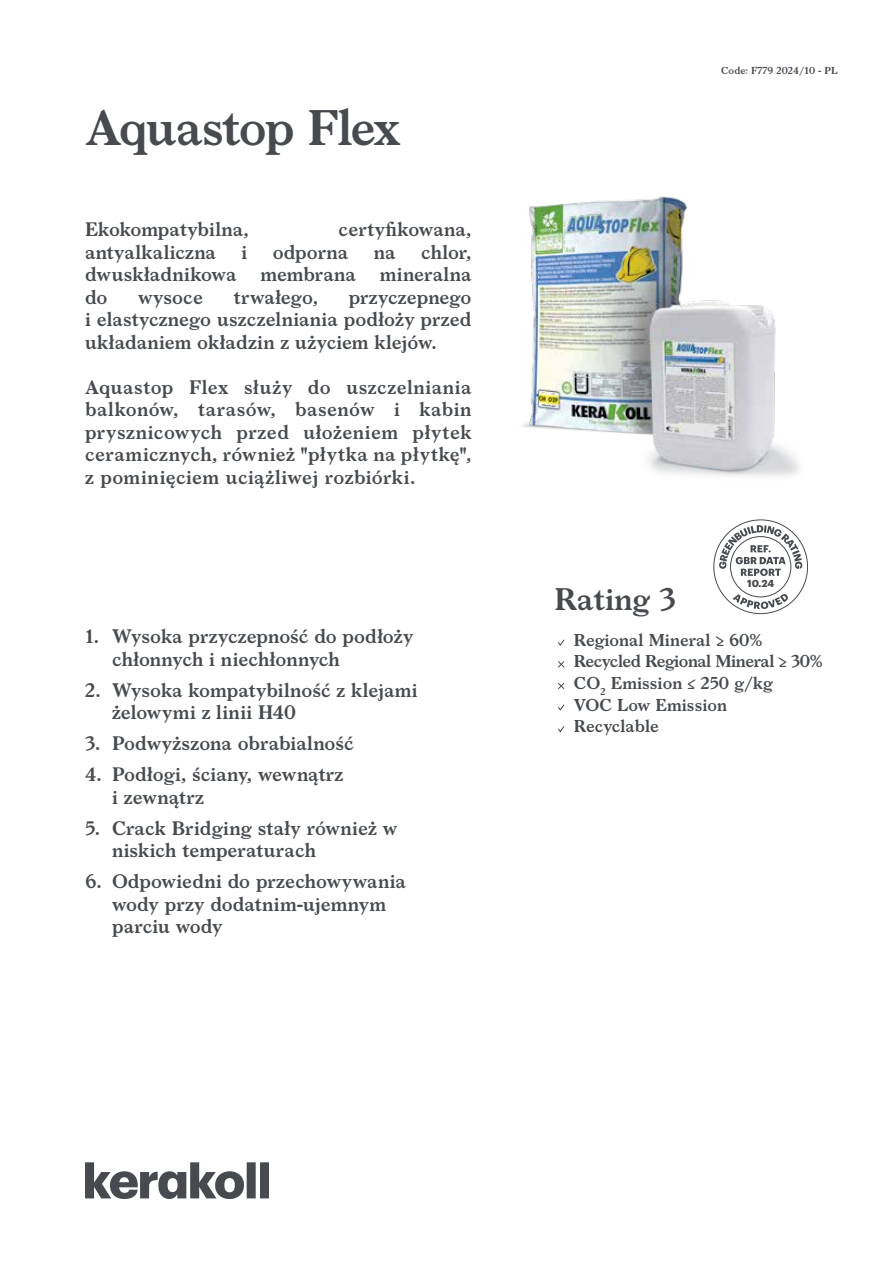
<style>
.page{position:relative;width:893px;height:1263px;background:#fff}
.page>*{position:absolute;margin:0;border:0;box-sizing:border-box;transform-origin:0 0}
.t1{font:600 48px "Larish Neue";letter-spacing:-.035em;color:#474b4f}
.t2{font:600 30px "Larish Neue";color:#474b4f}
.t3{font:600 18.75px/22.5px "Larish Neue";color:#474b4f}
.t4{font:600 16.5px/21.6px "Larish Neue";color:#474b4f}
.t5{font:700 10.05px "Graphik";color:#474b4f}
.t6{font:600 9.75px "Larish Neue";color:#474b4f}
</style>
<div class="page">
<svg style="left:85px;top:1162px;width:184px;height:37px"></svg>
<svg style="left:713px;top:519px;width:95px;height:95px"></svg>
<img style="left:522px;top:196px;width:277px;height:281px">
<svg style="left:558px;top:639px;width:7px;height:7px"></svg>
<svg style="left:558px;top:661px;width:7px;height:7px"></svg>
<svg style="left:558px;top:682px;width:7px;height:7px"></svg>
<svg style="left:558px;top:704px;width:7px;height:7px"></svg>
<svg style="left:558px;top:726px;width:7px;height:7px"></svg>
<h1 class="t1" style="left:85px;top:91px;width:317px">Aquastop Flex</h1>
<p class="t3" style="left:85px;top:217px;width:165px">Ekokompatybilna,</p>
<p class="t3" style="left:338px;top:217px;width:135px">certyfikowana,</p>
<p class="t3" style="left:85px;top:239px;width:133px">antyalkaliczna</p>
<p class="t3" style="left:242px;top:239px;width:7px">i</p>
<p class="t3" style="left:273px;top:239px;width:77px">odporna</p>
<p class="t3" style="left:374px;top:239px;width:23px">na</p>
<p class="t3" style="left:421px;top:239px;width:52px">chlor,</p>
<p class="t3" style="left:85px;top:262px;width:153px">dwuskładnikowa</p>
<p class="t3" style="left:260px;top:262px;width:97px">membrana</p>
<p class="t3" style="left:380px;top:262px;width:93px">mineralna</p>
<p class="t3" style="left:85px;top:284px;width:24px">do</p>
<p class="t3" style="left:138px;top:284px;width:66px">wysoce</p>
<p class="t3" style="left:234px;top:284px;width:86px">trwałego,</p>
<p class="t3" style="left:85px;top:284px;width:388px;text-align:justify;text-indent:264px">przyczepnego i elastycznego uszczelniania podłoży przed układaniem okładzin z użyciem klejów.</p>
<p class="t3" style="left:85px;top:374px;width:388px;text-align:justify">Aquastop Flex służy do uszczelniania balkonów, tarasów, basenów i kabin prysznicowych przed ułożeniem płytek ceramicznych, również "płytka na płytkę", z pominięciem uciążliwej rozbiórki.</p>
<p class="t3" style="left:112px;top:624px;width:303px;text-indent:-27px">1. Wysoka przyczepność do podłoży chłonnych i niechłonnych</p>
<p class="t3" style="left:112px;top:677px;width:307px;text-indent:-27px">2. Wysoka kompatybilność z klejami żelowymi z linii H40</p>
<p class="t3" style="left:85px;top:731px;width:270px">3. Podwyższona obrabialność</p>
<p class="t3" style="left:112px;top:762px;width:233px;text-indent:-27px">4. Podłogi, ściany, wewnątrz i zewnątrz</p>
<p class="t3" style="left:112px;top:815px;width:287px;text-indent:-27px">5. Crack Bridging stały również w niskich temperaturach</p>
<p class="t3" style="left:112px;top:869px;width:295px;text-indent:-27px">6. Odpowiedni do przechowywania wody przy dodatnim-ujemnym parciu wody</p>
<p class="t6" style="left:721px;top:63px;width:118px">Code: F779 2024/10 - PL</p>
<h2 class="t2" style="left:554px;top:576px;width:123px">Rating 3</h2>
<p class="t5" style="left:747px;top:575px;width:28px">10.24</p>
<p class="t4" style="left:574px;top:628px;width:250px">Regional Mineral ≥ 60%<br>Recycled Regional Mineral ≥ 30%<br>CO<sub>2</sub> Emission ≤ 250 g/kg<br>VOC Low Emission<br>Recyclable</p>
</div>
